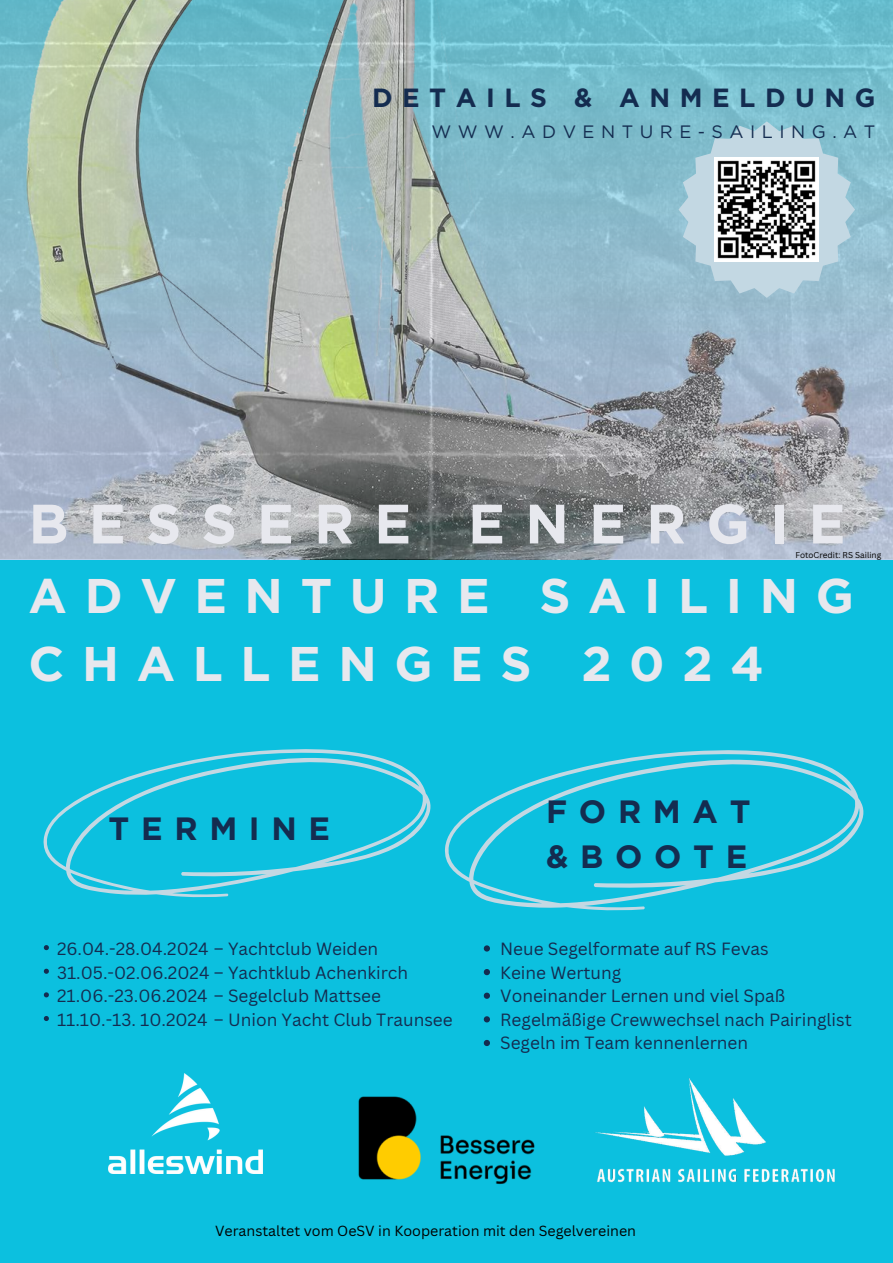
<style>
.page{position:relative;width:893px;height:1263px;background:#0cc0df}
.page>*{position:absolute;margin:0;border:0;box-sizing:border-box;transform-origin:0 0}
.t1{font:700 55.35px "Gotham";letter-spacing:.36em;color:#e7e8ee}
.t2{font:700 48.6px/68.1px "Gotham";letter-spacing:.36em;color:#e7e8ee}
.t3{font:700 32.17px/45px "Gotham";letter-spacing:.36em;color:#142c50}
.t4{font:700 26.25px "Gotham";letter-spacing:.36em;color:#142c50}
.t5{font:17.92px "Gotham";letter-spacing:.36em;color:#142c50}
.t6{font:17.25px/23.6px "Canva Sans";color:#142c50}
.t7{font:14.25px "Canva Sans";color:#000}
.t8{font:8.25px "Canva Sans";color:#000}
</style>
<div class="page">
<img style="left:0;top:0;width:893px;height:558px">
<svg style="left:43px;top:749px;width:384px;height:270px"></svg>
<svg style="left:678px;top:121px;width:177px;height:177px;background:#aaccda"></svg>
<svg style="left:427px;top:750px;width:437px;height:294px"></svg>
<img style="left:358px;top:1096px;width:177px;height:88px">
<img style="left:595px;top:1078px;width:240px;height:105px">
<img style="left:109px;top:1074px;width:154px;height:100px">
<img style="left:714px;top:157px;width:104px;height:104px">
<svg style="left:484px;top:945px;width:6px;height:6px"></svg>
<svg style="left:484px;top:969px;width:6px;height:6px"></svg>
<svg style="left:484px;top:992px;width:6px;height:7px"></svg>
<svg style="left:484px;top:1016px;width:6px;height:6px"></svg>
<svg style="left:484px;top:1040px;width:6px;height:6px"></svg>
<svg style="left:44px;top:945px;width:5px;height:5px"></svg>
<svg style="left:44px;top:969px;width:5px;height:5px"></svg>
<svg style="left:44px;top:992px;width:5px;height:5px"></svg>
<svg style="left:44px;top:1016px;width:5px;height:5px"></svg>
<h2 class="t4" style="left:372px;top:82px;width:505px">DETAILS &amp; ANMELDUNG</h2>
<p class="t5" style="left:431px;top:121px;width:445px">WWW.ADVENTURE-SAILING.AT</p>
<h3 class="t1" style="left:29px;top:490px;width:818px">BESSERE ENERGIE</h3>
<h3 class="t2" style="left:29px;top:562px;width:827px">ADVENTURE SAILING<br>CHALLENGES 2024</h3>
<h5 class="t8" style="left:795px;top:549px;width:87px">FotoCredit: RS Sailing</h5>
<h4 class="t3" style="left:109px;top:806px;width:223px">TERMINE</h4>
<h2 class="t6" style="left:57px;top:936px;width:397px">26.04.-28.04.2024 – Yachtclub Weiden 31.05.-02.06.2024 – Yachtklub Achenkirch 21.06.-23.06.2024 – Segelclub Mattsee 11.10.-13. 10.2024 – Union Yacht Club Traunsee</h2>
<h5 class="t3" style="left:546px;top:789px;width:206px">FORMAT &amp;BOOTE</h5>
<h5 class="t6" style="left:500px;top:936px;width:270px">Neue Segelformate auf RS Fevas</h5>
<h5 class="t6" style="left:500px;top:960px;width:123px">Keine Wertung</h5>
<h5 class="t6" style="left:500px;top:984px;width:286px">Voneinander Lernen und viel Spaß</h5>
<h5 class="t6" style="left:500px;top:1007px;width:353px">Regelmäßige Crewwechsel nach Pairinglist</h5>
<h5 class="t6" style="left:500px;top:1031px;width:249px">Segeln im Team kennenlernen</h5>
<h5 class="t7" style="left:215px;top:1221px;width:422px">Veranstaltet vom OeSV in Kooperation mit den Segelvereinen</h5>
</div>
